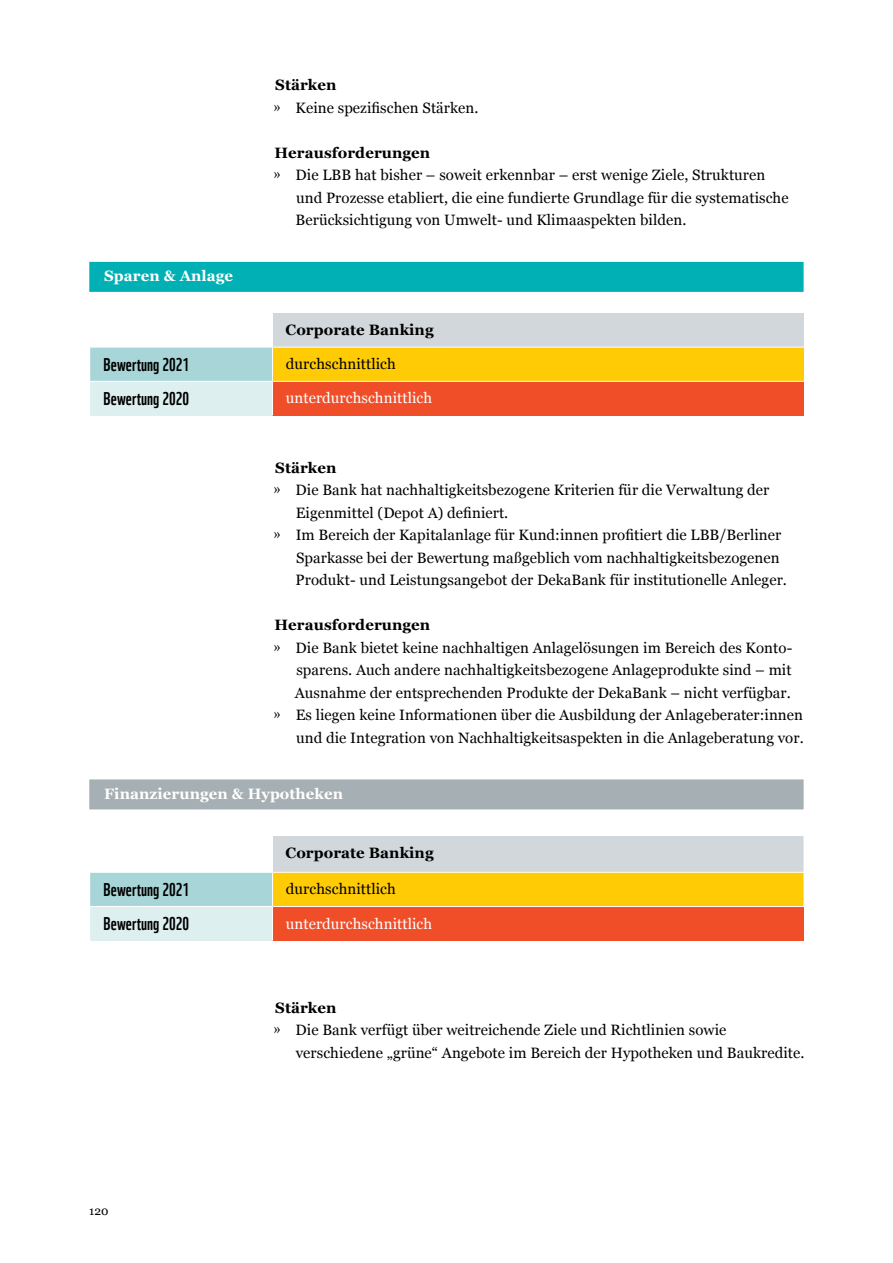
<style>
.page{position:relative;width:893px;height:1263px;background:#fff}
.page>*{position:absolute;margin:0;border:0;box-sizing:border-box;transform-origin:0 0}
.t1{font:18px "WWF";letter-spacing:.005em;color:#000}
.Normal_Tab{font:15px/22.5px "Georgia";letter-spacing:.005em;color:#000}
.Fließ_10_15{font:700 15px "Georgia";letter-spacing:.005em;color:#000}
.Normal_Tab-2{font:15px "Georgia";letter-spacing:.005em;color:#fff}
.Normal_Tab-3{font:700 15px "Georgia";letter-spacing:.005em;color:#000}
.Head_unterlegt_finan{font:700 15px "Georgia";letter-spacing:.005em;color:#fff}
.Head_sparen_anlage{font:700 15px "Georgia";letter-spacing:.005em;color:#fff}
.t2{font:12px "Georgia";color:#000}
.s1{font-family:"Adobe Garamond Pro";font-size:19.5px}
</style>
<div class="page">
<div style="left:89px;top:262px;width:715px;height:30px;background:#00b0b5"></div>
<div style="left:273px;top:313px;width:531px;height:34px;background:#d1d7db"></div>
<div style="left:90px;top:347px;width:183px;height:34px;background:#a8d6d8"></div>
<div style="left:273px;top:347px;width:531px;height:34px;background:#ffcb05"></div>
<div style="left:90px;top:381px;width:183px;height:35px;background:#deefef"></div>
<div style="left:273px;top:381px;width:531px;height:35px;background:#f04e29"></div>
<hr style="left:273px;top:347px;width:531px;height:1px;background:#fff">
<hr style="left:272px;top:347px;width:1px;height:34px;background:#fff">
<hr style="left:273px;top:381px;width:531px;height:1px;background:#fff">
<hr style="left:272px;top:382px;width:1px;height:34px;background:#fff">
<hr style="left:89px;top:347px;width:184px;height:1px;background:#fff">
<hr style="left:89px;top:381px;width:184px;height:1px;background:#fff">
<div style="left:89px;top:779px;width:715px;height:30px;background:#a6afb3"></div>
<div style="left:273px;top:836px;width:531px;height:36px;background:#d1d7db"></div>
<div style="left:90px;top:872px;width:183px;height:34px;background:#a8d6d8"></div>
<div style="left:273px;top:872px;width:531px;height:34px;background:#ffcb05"></div>
<div style="left:90px;top:906px;width:183px;height:35px;background:#deefef"></div>
<div style="left:273px;top:906px;width:531px;height:35px;background:#f04e29"></div>
<hr style="left:273px;top:906px;width:531px;height:1px;background:#fff">
<hr style="left:272px;top:907px;width:1px;height:34px;background:#fff">
<hr style="left:89px;top:872px;width:184px;height:1px;background:#fff">
<hr style="left:273px;top:872px;width:531px;height:1px;background:#fff">
<hr style="left:272px;top:873px;width:1px;height:33px;background:#fff">
<hr style="left:89px;top:906px;width:184px;height:1px;background:#fff">
<p class="Head_sparen_anlage" style="left:104px;top:265px;width:130px">Sparen &amp; Anlage</p>
<p class="Fließ_10_15" style="left:275px;top:74px;width:63px">Stärken</p>
<p class="Normal_Tab" style="left:274px;top:95px;width:206px"><span class="s1">»</span> Keine spezifischen Stärken.</p>
<p class="Fließ_10_15" style="left:275px;top:141px;width:157px">Herausforderungen</p>
<p class="Normal_Tab" style="left:296px;top:163px;width:495px;text-indent:-22px"><span class="s1">»</span> Die LBB hat bisher – soweit erkennbar – erst wenige Ziele, Strukturen und Prozesse etabliert, die eine fundierte Grundlage für die systematische<br>Berücksichtigung von Umwelt- und Klimaaspekten bilden.</p>
<p class="Normal_Tab-3" style="left:286px;top:318px;width:150px">Corporate Banking</p>
<p class="t1" style="left:104px;top:350px;width:87px">Bewertung 2021</p>
<p class="Normal_Tab" style="left:286px;top:352px;width:111px">durchschnittlich</p>
<p class="t1" style="left:104px;top:384px;width:87px">Bewertung 2020</p>
<p class="Normal_Tab-2" style="left:286px;top:387px;width:148px">unterdurchschnittlich</p>
<p class="Fließ_10_15" style="left:275px;top:456px;width:63px">Stärken</p>
<p class="Normal_Tab" style="left:296px;top:478px;width:475px;text-indent:-22px"><span class="s1">»</span> Die Bank hat nachhaltigkeitsbezogene Kriterien für die Verwaltung der<br>Eigenmittel (Depot A) definiert.</p>
<p class="Normal_Tab" style="left:296px;top:523px;width:493px;text-indent:-22px"><span class="s1">»</span> Im Bereich der Kapitalanlage für Kund:innen profitiert die LBB/Berliner<br>Sparkasse bei der Bewertung maßgeblich vom nachhaltigkeitsbezogenen<br>Produkt- und Leistungsangebot der DekaBank für institutionelle Anleger.</p>
<p class="Fließ_10_15" style="left:275px;top:614px;width:157px">Herausforderungen</p>
<p class="Normal_Tab" style="left:295px;top:635px;width:499px;text-align:justify;text-indent:-21px"><span class="s1">»</span> Die Bank bietet keine nachhaltigen Anlagelösungen im Bereich des Konto&shy;sparens. Auch andere nachhaltigkeitsbezogene Anlageprodukte sind – mit Ausnahme der entsprechenden Produkte der DekaBank – nicht verfügbar.</p>
<p class="Normal_Tab" style="left:274px;top:703px;width:532px;text-align:right"><span class="s1">»</span> Es liegen keine Informationen über die Ausbildung der Anlageberater:innen und die Integration von Nachhaltigkeitsaspekten in die Anlageberatung vor.</p>
<p class="Head_unterlegt_finan" style="left:104px;top:782px;width:240px">Finanzierungen &amp; Hypotheken</p>
<p class="Normal_Tab-3" style="left:286px;top:841px;width:150px">Corporate Banking</p>
<p class="t1" style="left:104px;top:875px;width:87px">Bewertung 2021</p>
<p class="Normal_Tab" style="left:286px;top:877px;width:111px">durchschnittlich</p>
<p class="t1" style="left:104px;top:909px;width:87px">Bewertung 2020</p>
<p class="Normal_Tab-2" style="left:286px;top:912px;width:148px">unterdurchschnittlich</p>
<p class="t2" style="left:89px;top:1202px;width:21px">120</p>
<p class="Fließ_10_15" style="left:275px;top:996px;width:63px">Stärken</p>
<p class="Normal_Tab" style="left:296px;top:1018px;width:510px;text-indent:-22px"><span class="s1">»</span> Die Bank verfügt über weitreichende Ziele und Richtlinien sowie verschiedene „grüne“ Angebote im Bereich der Hypotheken und Baukredite.</p>
</div>
